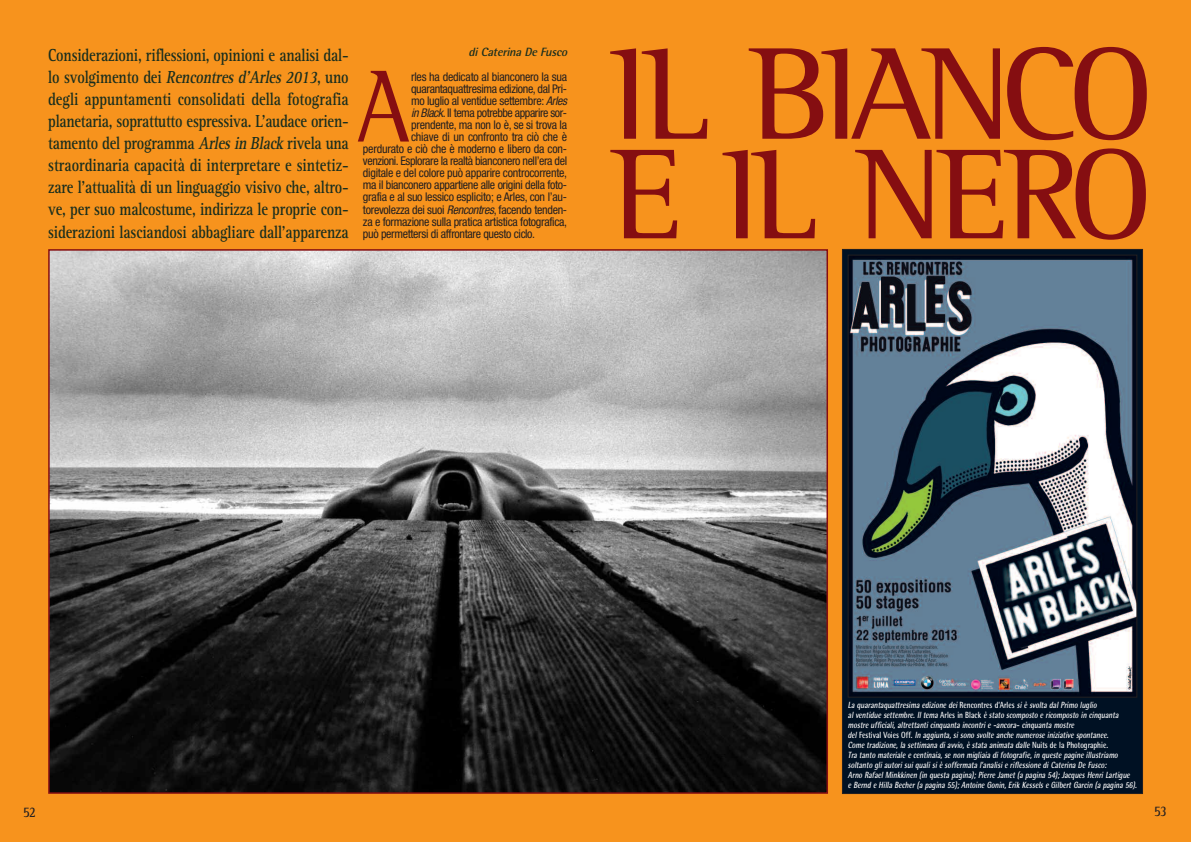
<style>
.page{position:relative;width:1191px;height:842px;background:#f7931d}
.page>*{position:absolute;margin:0;border:0;box-sizing:border-box;transform-origin:0 0}
.t1{font:134.2px "Rotis Semi Serif";letter-spacing:-.06em;color:#850e11}
.t2{font:131.3px "Rotis Semi Serif";letter-spacing:-.055em;color:#850e11}
.t3{font:105px "Rotis Semi Serif";color:#850e11;scale:.85 1}
.t4{font:700 18px/22.1px "Rotis Serif";letter-spacing:-.01em;color:#192e1e;text-align:justify;scale:.8 1}
.t5{font:700 15px "Rotis Semi Serif";color:#231f20;scale:.8 1}
.t6{font:condensed 12px "Helvetica Neue";letter-spacing:-.025em;color:#231f20}
.t7{font:italic 700 12px "Rotis Semi Sans";color:#192e1e}
.t8{font:italic 700 9px/10px "Rotis Semi Sans";color:#fff;scale:.8 1}
.s1{font-style:italic}
.s2{font-style:normal}
</style>
<div class="page">
<div style="left:842px;top:249px;width:300px;height:544px;background:#001123"></div>
<div style="left:842px;top:249px;width:300px;height:545px;border:1px solid #231f20"></div>
<img style="left:850px;top:257px;width:285px;height:438px">
<div style="left:848px;top:255px;width:289px;height:442px;border:1px solid #231f20"></div>
<img style="left:51px;top:252px;width:774px;height:539px">
<p class="t4" style="left:48px;top:46px;width:377px">Considerazioni, riflessioni, opinioni e analisi dal&shy;lo svolgimento dei <span class="s1">Rencontres d’Arles 2013</span>, uno degli appuntamenti consolidati della fotografia planetaria, soprattutto espressiva. L’audace orien&shy;tamento del programma <span class="s1">ArlesinBlack</span> rivela una straordinaria capacità di interpretare e sintetiz&shy;zare l’attualità di un linguaggio visivo che, altro&shy;ve, per suo malcostume, indirizza le proprie con&shy;siderazioni lasciandosi abbagliare dall’apparenza</p>
<h3 class="t7" style="left:468px;top:48px;width:102px">di Caterina De Fusco</h3>
<h3 class="t6" style="left:411px;top:72px;width:157px">rles ha dedicato al bianconero la sua</h3>
<h3 class="t6" style="left:411px;top:84px;width:157px">quarantaquattresima edizione, dal Pri-</h3>
<h3 class="t6" style="left:411px;top:96px;width:157px">mo luglio al ventidue settembre: <span class="s1">Arles</span></h3>
<h3 class="t6" style="left:411px;top:108px;width:157px"><span class="s1">in Black</span>. Il tema potrebbe apparire sor-</h3>
<h3 class="t6" style="left:411px;top:120px;width:157px">prendente, ma non lo è, se si trova la</h3>
<h3 class="t6" style="left:411px;top:132px;width:157px">chiave di un confronto tra ciò che è</h3>
<h3 class="t6" style="left:363px;top:145px;width:206px">perdurato e ciò che è moderno e libero da con-</h3>
<h3 class="t6" style="left:363px;top:157px;width:206px">venzioni. Esplorare la realtà bianconero nell’era del</h3>
<h3 class="t6" style="left:363px;top:169px;width:206px">digitale e del colore può apparire controcorrente,</h3>
<h3 class="t6" style="left:363px;top:181px;width:206px">ma il bianconero appartiene alle origini della foto-</h3>
<h3 class="t6" style="left:363px;top:193px;width:206px">grafia e al suo lessico esplicito; e Arles, con l’au-</h3>
<h3 class="t6" style="left:363px;top:205px;width:206px">torevolezza dei suoi <span class="s1">Rencontres</span>, facendo tenden-</h3>
<h3 class="t6" style="left:363px;top:217px;width:206px">za e formazione sulla pratica artistica fotografica,</h3>
<h3 class="t6" style="left:363px;top:229px;width:174px">può permettersi di affrontare questo ciclo.</h3>
<h3 class="t3" style="left:358px;top:71px;width:62px">A</h3>
<h1 class="t1" style="left:610px;top:48px;width:545px">IL BIANCO</h1>
<h2 class="t2" style="left:611px;top:150px;width:544px">E IL NERO</h2>
<p class="t8" style="left:848px;top:700px;width:364px">La quarantaquattresima edizione dei <span class="s2">R e n c o n t re s d ’A r l e s</span> si è svolta dal Primo luglio<br>al ventidue settembre. Il tema <span class="s2">A r l e s i n B l a c k</span> è stato scomposto e ricomposto in cinquanta mostre ufficiali, altrettanti cinquanta incontri e -ancora- cinquanta mostre<br>del <span class="s2">F e s t i v a l Vo i e s O ff</span>. In aggiunta, si sono svolte anche numerose iniziative spontanee.<br>Come tradizione, la settimana di avvio, è stata animata dalle <span class="s2">N u i t s d e l a P h o t o g r a p h i e</span> .<br>Tra tanto materiale e centinaia, se non migliaia di fotografie, in queste pagine illustriamo soltanto gli autori sui quali si è soffermata l’analisi e riflessione di Caterina De Fusco:<br>Arno Rafael Minkkinen (in questa pagina); Pierre Jamet (a pagina 54); Jacques Henri Lartigue e Bernd e Hilla Becher (a pagina 55); Antoine Gonin, Erik Kessels e Gilbert Garcin (a pagina 56).</p>
<h3 class="t5" style="left:23px;top:806px;width:17px">52</h3>
<h3 class="t5" style="left:1154px;top:805px;width:17px">53</h3>
</div>
